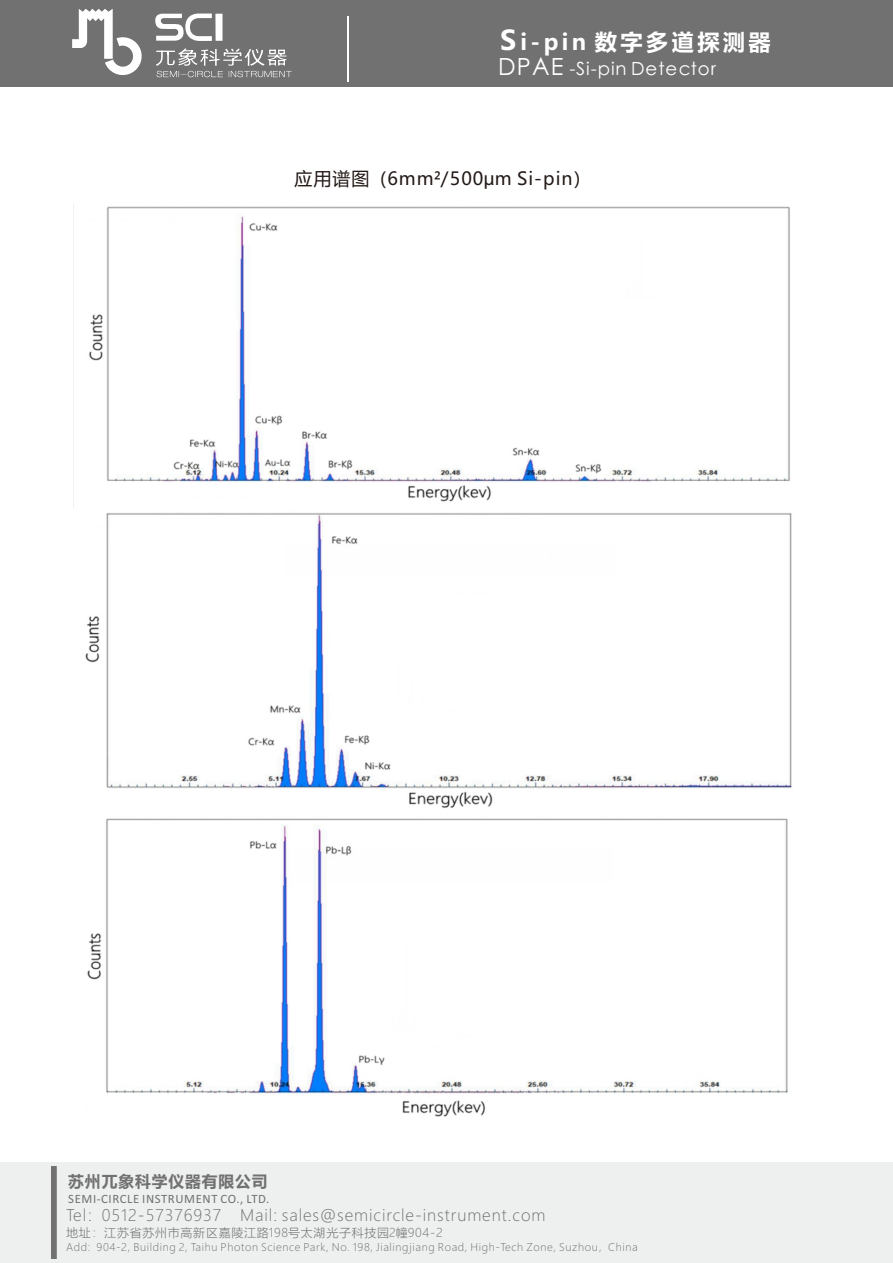
<style>
.page{position:relative;width:893px;height:1263px;background:#fff}
.page>*{position:absolute;margin:0;border:0;box-sizing:border-box;transform-origin:0 0}
.t1{font:700 22.2px "Microsoft Ya Hei";letter-spacing:.155em;color:#fff}
.t2{font:18.15px "ST Xihei";letter-spacing:.05em;color:#fff}
.t3{font:18px "Microsoft Ya Hei";letter-spacing:.06em;color:#231916}
.t4{font:300 15.75px "Microsoft Ya Hei";letter-spacing:.06em;color:#717171}
.t5{font:700 15.75px "Microsoft Ya Hei";letter-spacing:.06em;color:#717171}
.t6{font:12.75px "Calibri";letter-spacing:.045em;color:#717171}
.t7{font:300 12px "Microsoft Ya Hei";letter-spacing:.06em;color:#717171}
.t8{font:300 10.5px "Microsoft Ya Hei";letter-spacing:.06em;color:#717171}
.s1{font-size:27px}
.s2{font-size:23.7px}
</style>
<div class="page">
<img style="left:87px;top:818px;width:701px;height:299px">
<img style="left:85px;top:513px;width:707px;height:295px">
<img style="left:89px;top:206px;width:701px;height:296px">
<div style="left:0;top:0;width:892px;height:87px;background:#717171"></div>
<div style="left:215px;top:14px;width:7px;height:27px;background:#fff"></div>
<svg style="left:155px;top:13px;width:57px;height:28px"></svg>
<svg style="left:156px;top:48px;width:136px;height:29px"></svg>
<svg style="left:72px;top:9px;width:70px;height:66px"></svg>
<hr style="left:347px;top:17px;width:1px;height:65px;background:#fff">
<div style="left:0;top:1162px;width:892px;height:101px;background:#eeefef"></div>
<div style="left:52px;top:1167px;width:5px;height:92px;background:#717171"></div>
<h1 class="t1" style="left:500px;top:32px;width:272px"><span class="s1">S</span>i-pin 数字多道探测器</h1>
<h2 class="t2" style="left:498px;top:60px;width:220px"><span class="s2">DPAE</span> -Si-pin Detector</h2>
<h3 class="t3" style="left:294px;top:170px;width:298px">应用谱图 (6mm²/500μm Si-pin）</h3>
<h3 class="t5" style="left:68px;top:1174px;width:201px">苏州兀象科学仪器有限公司</h3>
<p class="t6" style="left:68px;top:1193px;width:203px">SEMI-CIRCLE INSTRUMENT CO., LTD.</p>
<h3 class="t4" style="left:66px;top:1208px;width:481px">Tel：0512-57376937 Mail: sales@semicircle-instrument.com</h3>
<p class="t7" style="left:66px;top:1227px;width:378px">地址：江苏省苏州市高新区嘉陵江路198号太湖光子科技园2幢904-2</p>
<p class="t8" style="left:66px;top:1242px;width:573px">Add: 904-2, Building 2, Taihu Photon Science Park, No. 198, Jialingjiang Road, High-Tech Zone, Suzhou，China</p>
</div>
